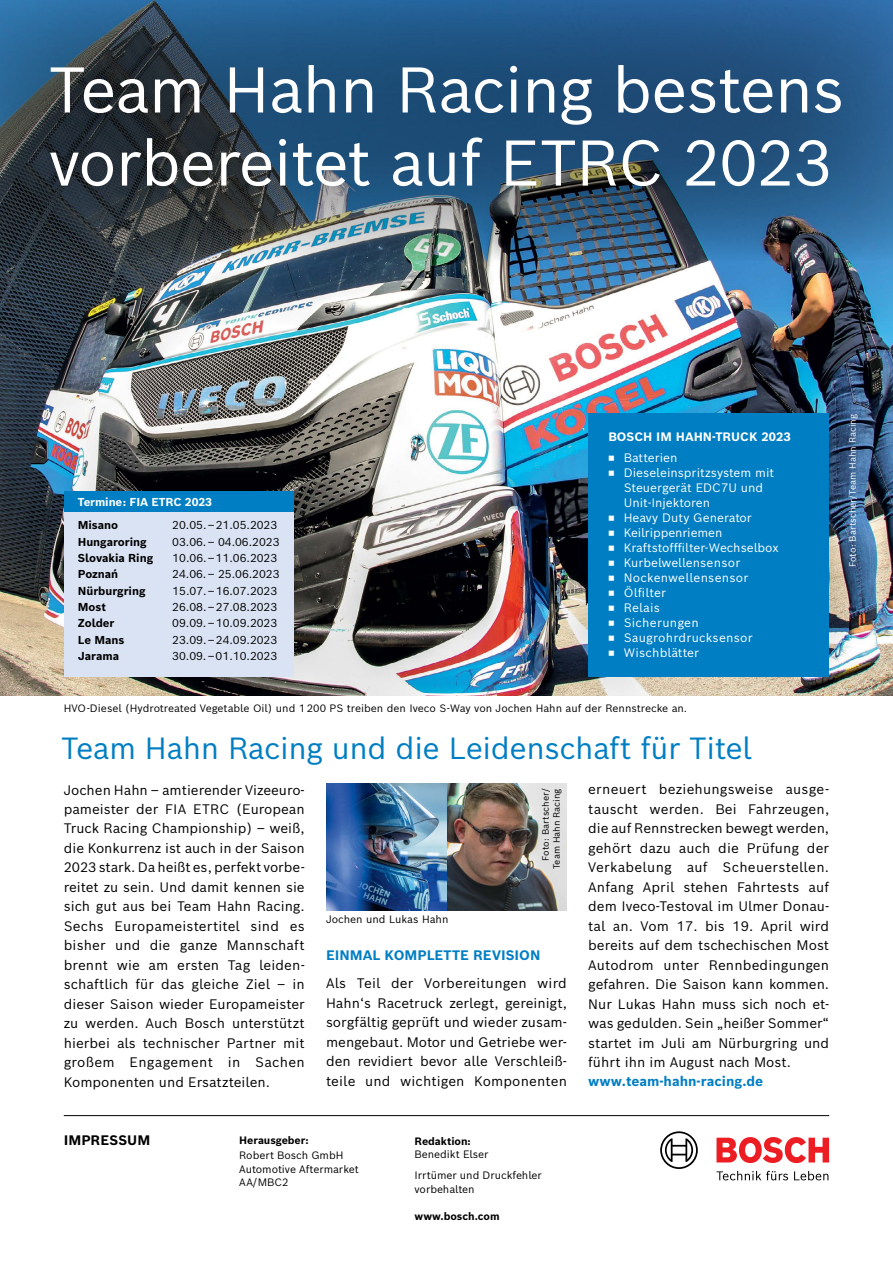
<style>
.page{position:relative;width:893px;height:1263px;background:#fff}
.page>*{position:absolute;margin:0;border:0;box-sizing:border-box;transform-origin:0 0}
.t1{font:63px/73.1px "Bosch Sans";letter-spacing:-.02em;color:#fff}
.t2{font:30px "Bosch Sans";letter-spacing:-.015em;color:#007ec3}
.t3{font:13.5px/19.5px "Bosch Sans";color:#000;text-align:justify}
.t4{font:700 13.5px "Bosch Sans";color:#007ec3}
.t5{font:700 13.5px "Bosch Sans";color:#000}
.t6{font:12px "Bosch Sans";color:#fff}
.t7{font:12px "Bosch Sans";letter-spacing:.02em;color:#fff}
.t8{font:700 12px "Bosch Sans";color:#fff}
.t9{font:11.25px "Bosch Sans";letter-spacing:-.005em;color:#000}
.t10{font:700 11.25px "Bosch Sans";letter-spacing:-.005em;color:#000}
.t11{font:700 11.25px "Bosch Sans";letter-spacing:-.01em;color:#fff}
.t12{font:10.5px/13.5px "Bosch Sans";letter-spacing:-.005em;color:#000}
.t13{font:700 10.5px "Bosch Sans";letter-spacing:-.005em;color:#000}
.t14{font:9px/10.8px "Bosch Sans";color:#000;text-align:right}
.t15{font:9px "Bosch Sans";color:#fff}
</style>
<div class="page">
<img style="left:446px;top:784px;width:121px;height:126px">
<hr style="left:64px;top:1115px;width:765px;height:1px;background:#000">
<img style="left:326px;top:784px;width:120px;height:126px">
<img style="left:0;top:260px;width:893px;height:436px">
<svg style="left:0;top:0;width:893px;height:260px;background:#2c5171"></svg>
<svg style="left:716px;top:1171px;width:72px;height:9px"></svg>
<svg style="left:794px;top:1171px;width:34px;height:9px"></svg>
<svg style="left:716px;top:1137px;width:113px;height:26px"></svg>
<svg style="left:660px;top:1131px;width:38px;height:38px"></svg>
<div style="left:64px;top:512px;width:229px;height:164px;background:#dae3f3"></div>
<div style="left:64px;top:491px;width:229px;height:21px;background:#007ec3"></div>
<div style="left:588px;top:413px;width:241px;height:263px;background:#007ec3"></div>
<h1 class="t1" style="left:49px;top:51px;width:797px">Team Hahn Racing bestens vorbereitet auf ETRC 2023</h1>
<p class="t11" style="left:78px;top:494px;width:136px">Termine: FIA ETRC 2023</p>
<p class="t10" style="left:78px;top:518px;width:42px">Misano</p>
<p class="t9" style="left:172px;top:518px;width:107px">20.05.–21.05.2023</p>
<p class="t10" style="left:78px;top:534px;width:70px">Hungaroring</p>
<p class="t9" style="left:172px;top:534px;width:109px">03.06.– 04.06.2023</p>
<p class="t10" style="left:78px;top:550px;width:77px">Slovakia Ring</p>
<p class="t9" style="left:172px;top:550px;width:107px">10.06.–11.06.2023</p>
<p class="t10" style="left:78px;top:567px;width:42px">Poznań</p>
<p class="t9" style="left:172px;top:567px;width:109px">24.06.– 25.06.2023</p>
<p class="t10" style="left:78px;top:583px;width:69px">Nürburgring</p>
<p class="t9" style="left:172px;top:583px;width:107px">15.07.–16.07.2023</p>
<p class="t10" style="left:78px;top:599px;width:30px">Most</p>
<p class="t9" style="left:172px;top:599px;width:107px">26.08.–27.08.2023</p>
<p class="t10" style="left:78px;top:616px;width:38px">Zolder</p>
<p class="t9" style="left:172px;top:616px;width:107px">09.09.–10.09.2023</p>
<p class="t10" style="left:78px;top:632px;width:48px">Le Mans</p>
<p class="t9" style="left:172px;top:632px;width:107px">23.09.–24.09.2023</p>
<p class="t10" style="left:78px;top:648px;width:43px">Jarama</p>
<p class="t9" style="left:172px;top:648px;width:107px">30.09.–01.10.2023</p>
<p class="t8" style="left:608px;top:429px;width:184px">BOSCH IM HAHN-TRUCK 2023</p>
<p class="t6" style="left:608px;top:449px;width:71px">◾ Batterien</p>
<p class="t6" style="left:608px;top:464px;width:167px">◾ Dieseleinspritzsystem mit</p>
<p class="t6" style="left:624px;top:479px;width:141px">Steuergerät EDC7U und</p>
<p class="t6" style="left:624px;top:494px;width:88px">Unit-Injektoren</p>
<p class="t6" style="left:608px;top:509px;width:145px">◾ Heavy Duty Generator</p>
<p class="t6" style="left:608px;top:524px;width:116px">◾ Keilrippenriemen</p>
<p class="t6" style="left:608px;top:539px;width:172px">◾ Kraftstofffilter-Wechselbox</p>
<p class="t6" style="left:608px;top:554px;width:133px">◾ Kurbelwellensensor</p>
<p class="t7" style="left:608px;top:569px;width:142px">◾ Nockenwellensensor</p>
<p class="t6" style="left:608px;top:584px;width:59px">◾ Ölfilter</p>
<p class="t6" style="left:608px;top:599px;width:53px">◾ Relais</p>
<p class="t7" style="left:608px;top:614px;width:92px">◾ Sicherungen</p>
<p class="t7" style="left:608px;top:629px;width:146px">◾ Saugrohrdrucksensor</p>
<p class="t6" style="left:608px;top:644px;width:92px">◾ Wischblätter</p>
<p class="t12" style="left:64px;top:701px;width:625px">HVO-Diesel (Hydrotreated Vegetable Oil) und 1 200 PS treiben den Iveco S-Way von Jochen Hahn auf der Rennstrecke an.</p>
<h2 class="t2" style="left:61px;top:728px;width:692px">Team Hahn Racing und die Leidenschaft für Titel</h2>
<p class="t3" style="left:64px;top:779px;width:243px">Jochen Hahn – amtierender Vizeeuro&shy;pameister der FIA ETRC (European Truck Racing Championship) – weiß, die Konkurrenz ist auch in der Saison 2023 stark. Da heißt es, perfekt vorbe&shy;reitet zu sein. Und damit kennen sie sich gut aus bei Team Hahn Racing.<br>Sechs Europameistertitel sind es bisher und die ganze Mannschaft brennt wie am ersten Tag leiden&shy;schaftlich für das gleiche Ziel – in dieser Saison wieder Europameister zu werden. Auch Bosch unterstützt hierbei als technischer Partner mit großem Engagement in Sachen Komponenten und Ersatzteilen.</p>
<p class="t14" style="left:540px;top:869px;width:82px;rotate:-90deg">Foto: Bartscher/<br>Team Hahn Racing</p>
<p class="t12" style="left:326px;top:912px;width:124px">Jochen und Lukas Hahn</p>
<p class="t4" style="left:326px;top:946px;width:216px">EINMAL KOMPLETTE REVISION</p>
<p class="t3" style="left:326px;top:973px;width:242px">Als Teil der Vorbereitungen wird Hahn‘s Racetruck zerlegt, gereinigt, sorgfältig geprüft und wieder zusam&shy;mengebaut. Motor und Getriebe wer&shy;den revidiert bevor alle Verschleiß&shy;teile und wichtigen Komponenten</p>
<p class="t5" style="left:64px;top:1131px;width:88px">IMPRESSUM</p>
<p class="t13" style="left:239px;top:1133px;width:71px">Herausgeber:</p>
<p class="t12" style="left:239px;top:1148px;width:121px">Robert Bosch GmbH<br>Automotive Aftermarket<br>AA/MBC2</p>
<p class="t13" style="left:415px;top:1134px;width:58px">Redaktion:</p>
<p class="t12" style="left:415px;top:1143px;width:129px;line-height:21px">Benedikt Elser<br>Irrtümer und Druckfehler</p>
<p class="t12" style="left:415px;top:1181px;width:62px">vorbehalten</p>
<p class="t13" style="left:415px;top:1209px;width:87px">www.bosch.com</p>
<p class="t3" style="left:588px;top:779px;width:242px">erneuert beziehungsweise ausge&shy;tauscht werden. Bei Fahrzeugen, die auf Rennstrecken bewegt werden, gehört dazu auch die Prüfung der Verkabelung auf Scheuerstellen.<br>Anfang April stehen Fahrtests auf dem Iveco-Testoval im Ulmer Donau&shy;tal an. Vom 17. bis 19. April wird bereits auf dem tschechischen Most Autodrom unter Rennbedingungen gefahren. Die Saison kann kommen.<br>Nur Lukas Hahn muss sich noch et&shy;was gedulden. Sein „heißer Sommer“ startet im Juli am Nürburgring und führt ihn im August nach Most.</p>
<p class="t4" style="left:588px;top:1072px;width:176px">www.team-hahn-racing.de</p>
<p class="t15" style="left:847px;top:567px;width:154px;rotate:-90deg">Foto: Bartscher/Team Hahn Racing</p>
</div>
